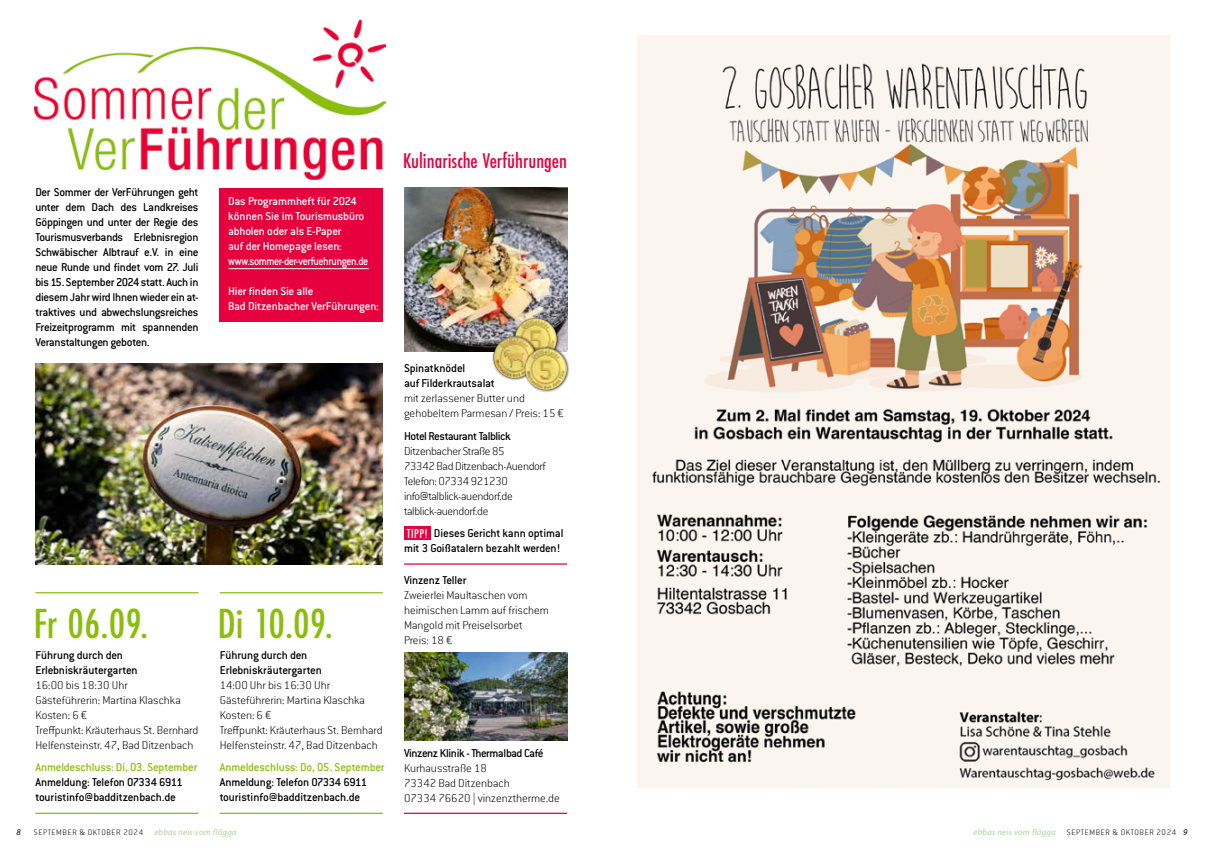
<style>
.page{position:relative;width:1205px;height:851px;background:#fff}
.page>*{position:absolute;margin:0;border:0;box-sizing:border-box;transform-origin:0 0}
.t1{font:500 43.75px "Futura PT Cond";color:#8bbd0d}
.t2{font:500 22.12px "Futura PT Cond";color:#e7003e}
.t3{font:500 13.5px "Futura PT Cond";color:#fff}
.t4{font:500 12.5px/15px "Conduit ITC Std";letter-spacing:-.015em;color:#000}
.t5{font:200 12.5px/15px "Conduit ITC Std";color:#000}
.t6{font:500 12.5px/15px "Conduit ITC Std";letter-spacing:-.015em;color:#fff}
.t7{font:200 12.5px/15px "Conduit ITC Std";letter-spacing:-.025em;color:#000}
.t8{font:500 12.5px "Conduit ITC Std";letter-spacing:-.015em;color:#8bbd0d}
.t9{font:500 12.5px "Conduit ITC Std";letter-spacing:-.04em;color:#000}
.t10{font:200 8.75px "Conduit ITC Std";letter-spacing:.07em;color:#000}
.t11{font:italic 8.75px "Myriad Pro";letter-spacing:.025em;color:#afd496}
.t12{font:italic 8.75px "Myriad Pro";color:#000}
.s1{font-family:"Myriad Pro";font-weight:400;font-style:italic}
</style>
<div class="page">
<img style="left:35px;top:20px;width:351px;height:160px">
<hr style="left:35px;top:592px;width:163px;height:1px;background:#8bbd0d">
<hr style="left:220px;top:592px;width:163px;height:1px;background:#8bbd0d">
<div style="left:220px;top:188px;width:163px;height:134px;background:#e7003e"></div>
<hr style="left:229px;top:268px;width:140px;height:1px;background:#fff">
<div style="left:404px;top:526px;width:27px;height:14px;background:#e7003e"></div>
<img style="left:404px;top:188px;width:163px;height:163px">
<img style="left:404px;top:652px;width:163px;height:88px">
<div style="left:513px;top:316px;width:47px;height:47px;background:#000;opacity:.75"></div>
<img style="left:515px;top:318px;width:42px;height:42px;border-radius:21px">
<div style="left:492px;top:334px;width:46px;height:47px;background:#000;opacity:.75"></div>
<img style="left:494px;top:336px;width:41px;height:42px;border-radius:21px">
<div style="left:523px;top:346px;width:47px;height:47px;background:#000;opacity:.75"></div>
<img style="left:525px;top:348px;width:42px;height:42px;border-radius:21px">
<hr style="left:404px;top:563px;width:163px;height:1px;background:#e7003e">
<hr style="left:404px;top:812px;width:163px;height:1px;background:#e7003e">
<hr style="left:35px;top:812px;width:163px;height:1px;background:#8bbd0d">
<hr style="left:220px;top:812px;width:163px;height:1px;background:#8bbd0d">
<img style="left:35px;top:363px;width:348px;height:201px">
<img style="left:638px;top:35px;width:531px;height:752px">
<p class="t4" style="left:35px;top:184px;width:165px;text-align:justify">Der Sommer der VerFührungen geht unter dem Dach des Landkreises Göppingen und unter der Regie des Tourismusverbands Erlebnisregion Schwäbischer Albtrauf e.V. in eine neue Runde und findet vom 27. Juli bis 15. September 2024 statt. Auch in diesem Jahr wird Ihnen wieder ein at&shy;traktives und abwechslungsreiches Freizeitprogramm mit spannenden Veranstaltungen geboten.</p>
<h1 class="t1" style="left:34px;top:597px;width:116px">Fr 06.09.</h1>
<p class="t4" style="left:35px;top:646px;width:104px">Führung durch den<br>Erlebniskräutergarten</p>
<p class="t5" style="left:35px;top:676px;width:164px">16:00 bis 18:30 Uhr<br>Gästeführerin: Martina Klaschka<br>Kosten: 6 €<br>Treffpunkt: Kräuterhaus St. Bernhard<br>Helfensteinstr. 47, Bad Ditzenbach</p>
<p class="t8" style="left:35px;top:759px;width:163px">Anmeldeschluss: Di, 03. September</p>
<p class="t4" style="left:35px;top:774px;width:149px">Anmeldung: Telefon 07334 6911 touristinfo@badditzenbach.de</p>
<p class="t6" style="left:228px;top:193px;width:142px">Das Programmheft für 2024 können Sie im Tourismusbüro abholen oder als E-Paper<br>auf der Homepage lesen: www.sommer-der-verfuehrungen.de</p>
<p class="t6" style="left:228px;top:283px;width:152px">Hier finden Sie alle<br>Bad Ditzenbacher VerFührungen:</p>
<h2 class="t2" style="left:403px;top:148px;width:165px">Kulinarische Verführungen</h2>
<h1 class="t1" style="left:218px;top:597px;width:116px">Di 10.09.</h1>
<p class="t4" style="left:220px;top:646px;width:104px">Führung durch den<br>Erlebniskräutergarten</p>
<p class="t5" style="left:220px;top:676px;width:164px">14:00 Uhr bis 16:30 Uhr<br>Gästeführerin: Martina Klaschka<br>Kosten: 6 €<br>Treffpunkt: Kräuterhaus St. Bernhard<br>Helfensteinstr. 47, Bad Ditzenbach</p>
<p class="t8" style="left:220px;top:759px;width:166px">Anmeldeschluss: Do, 05. September</p>
<p class="t4" style="left:220px;top:774px;width:149px">Anmeldung: Telefon 07334 6911 touristinfo@badditzenbach.de</p>
<p class="t4" style="left:404px;top:360px;width:92px">Spinatknödel<br>auf Filderkrautsalat</p>
<p class="t5" style="left:404px;top:390px;width:161px">mit zerlassener Butter und gehobeltem Parmesan / Preis: 15 €</p>
<p class="t9" style="left:404px;top:428px;width:108px">Hotel Restaurant Talblick</p>
<p class="t7" style="left:404px;top:443px;width:143px">Ditzenbacher Straße 85<br>73342 Bad Ditzenbach-Auendorf<br>Telefon: 07334 921230 info@talblick-auendorf.de talblick-auendorf.de</p>
<p class="t4" style="left:404px;top:525px;width:161px;text-align:right">Dieses Gericht kann optimal<br>mit 3 Goißatalern bezahlt werden!</p>
<p class="t3" style="left:407px;top:525px;width:22px">TIPP!</p>
<p class="t4" style="left:404px;top:572px;width:64px">Vinzenz Teller</p>
<p class="t5" style="left:404px;top:587px;width:146px">Zweierlei Maultaschen vom heimischen Lamm auf frischem<br>Mangold mit Preiselsorbet<br>Preis: 18 €</p>
<p class="t9" style="left:404px;top:745px;width:141px">Vinzenz Klinik - Thermalbad Café</p>
<p class="t5" style="left:404px;top:759px;width:157px">Kurhausstraße 18<br>73342 Bad Ditzenbach<br>07334 76620 | vinzenztherme.de</p>
<p class="t12" style="left:17px;top:826px;width:6px">8</p>
<p class="t10" style="left:34px;top:826px;width:111px">SEPTEMBER &amp; OKTOBER 2024</p>
<p class="t11" style="left:154px;top:826px;width:84px">ebbas neis vom flägga</p>
<p class="t11" style="left:973px;top:826px;width:84px">ebbas neis vom flägga</p>
<p class="t10" style="left:1067px;top:826px;width:122px">SEPTEMBER &amp; OKTOBER 2024 <span class="s1">9</span></p>
</div>
